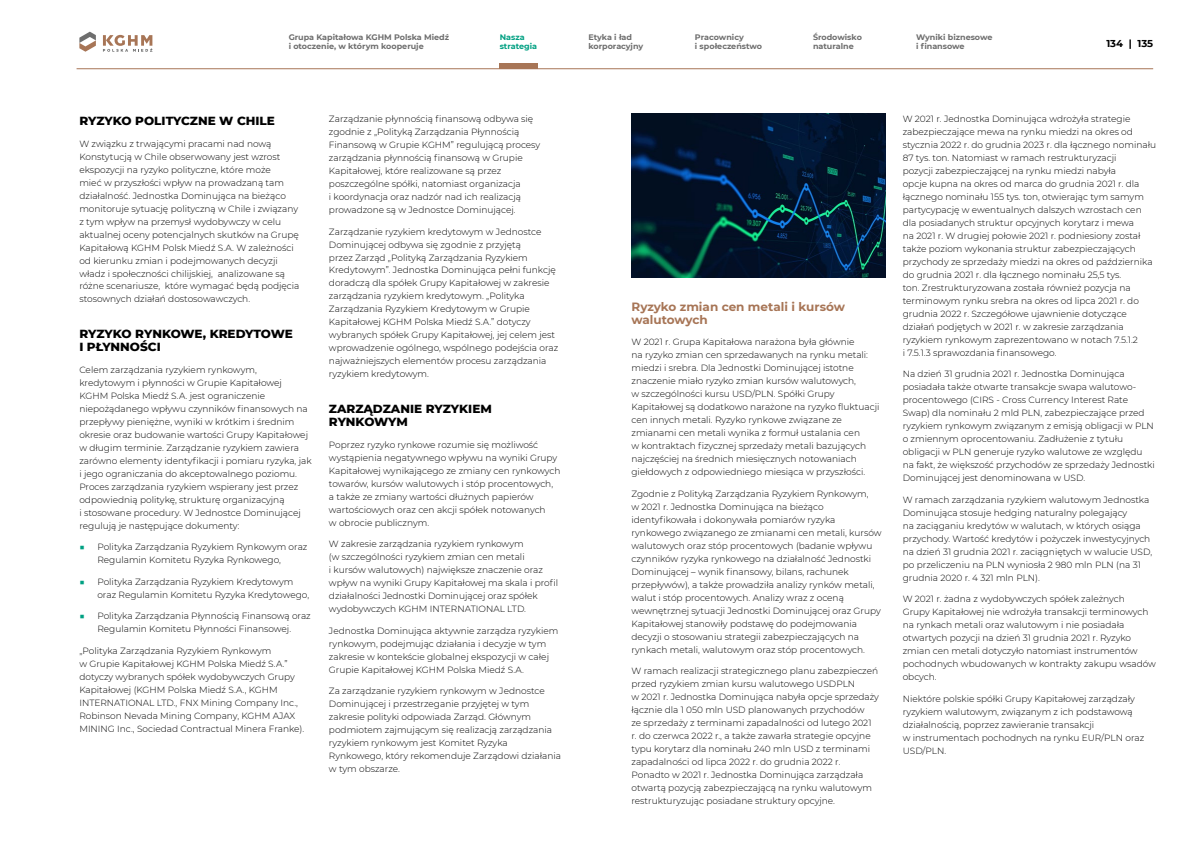
<style>
.page{position:relative;width:1191px;height:842px;background:#fff}
.page>*{position:absolute;margin:0;border:0;box-sizing:border-box;transform-origin:0 0}
.t1{font:800 12px/13px "Montserrat";color:#000}
.t2{font:700 12px/13px "Montserrat";color:#a77556}
.t3{font:700 10px "Montserrat";color:#000}
.t4{font:300 9px/13px "Montserrat";color:#000}
.t5{font:700 8px/9.6px "Montserrat";color:#6e6e6e}
.t6{font:700 8px/9.6px "Montserrat";color:#00a082}
.s1{color:#00a082}
</style>
<div class="page">
<img style="left:631px;top:113px;width:254px;height:165px">
<hr style="left:77px;top:68px;width:1076px;height:1px;background:#a77556">
<svg style="left:79px;top:32px;width:73px;height:20px"></svg>
<div style="left:499px;top:64px;width:39px;height:5px;background:#a77556"></div>
<p class="t5" style="left:289px;top:32px;width:162px">Grupa Kapitałowa KGHM Polska Miedź i otoczenie, w którym kooperuje</p>
<p class="t6" style="left:499px;top:32px;width:39px">Nasza strategia</p>
<p class="t5" style="left:588px;top:32px;width:56px">Etyka i ład korporacyjny</p>
<p class="t5" style="left:695px;top:32px;width:69px">Pracownicy<br>i społeczeństwo</p>
<p class="t5" style="left:813px;top:32px;width:50px">Środowisko naturalne</p>
<p class="t5" style="left:916px;top:32px;width:78px">Wyniki biznesowe i finansowe</p>
<p class="t3" style="left:1106px;top:36px;width:48px">134 | 135</p>
<h1 class="t1" style="left:79px;top:114px;width:197px">RYZYKO POLITYCZNE W CHILE</h1>
<p class="t4" style="left:79px;top:137px;width:222px">W związku z trwającymi pracami nad nową Konstytucją w Chile obserwowany jest wzrost ekspozycji na ryzyko polityczne, które może<br>mieć w przyszłości wpływ na prowadzaną tam działalność. Jednostka Dominująca na bieżąco monitoruje sytuację polityczną w Chile i związany z tym wpływ na przemysł wydobywczy w celu aktualnej oceny potencjalnych skutków na Grupę Kapitałową KGHM Polsk Miedź S.A. W zależności od kierunku zmian i podejmowanych decyzji władz i społeczności chilijskiej, analizowane są różne scenariusze, które wymagać będą podjęcia stosownych działań dostosowawczych.</p>
<h1 class="t1" style="left:79px;top:327px;width:215px">RYZYKO RYNKOWE, KREDYTOWE<br>I PŁYNNOŚCI</h1>
<p class="t4" style="left:79px;top:363px;width:234px">Celem zarządzania ryzykiem rynkowym, kredytowym i płynności w Grupie Kapitałowej KGHM Polska Miedź S.A. jest ograniczenie niepożądanego wpływu czynników finansowych na przepływy pieniężne, wyniki w krótkim i średnim okresie oraz budowanie wartości Grupy Kapitałowej w długim terminie. Zarządzanie ryzykiem zawiera zarówno elementy identyfikacji i pomiaru ryzyka, jak i jego ograniczania do akceptowalnego poziomu.<br>Proces zarządzania ryzykiem wspierany jest przez odpowiednią politykę, strukturę organizacyjną<br>i stosowane procedury. W Jednostce Dominującej regulują je następujące dokumenty:</p>
<p class="t4" style="left:97px;top:540px;width:211px;text-indent:-18px"><span class="s1">■</span> Polityka Zarządzania Ryzykiem Rynkowym oraz<br>Regulamin Komitetu Ryzyka Rynkowego,</p>
<p class="t4" style="left:97px;top:575px;width:213px;text-indent:-18px"><span class="s1">■</span> Polityka Zarządzania Ryzykiem Kredytowym oraz Regulamin Komitetu Ryzyka Kredytowego,</p>
<p class="t4" style="left:79px;top:609px;width:233px;text-align:center"><span class="s1">■</span> Polityka Zarządzania Płynnością Finansową oraz<br>Regulamin Komitetu Płynności Finansowej.</p>
<p class="t4" style="left:79px;top:644px;width:226px">„Polityka Zarządzania Ryzykiem Rynkowym<br>w Grupie Kapitałowej KGHM Polska Miedź S.A.” dotyczy wybranych spółek wydobywczych Grupy Kapitałowej (KGHM Polska Miedź S.A., KGHM INTERNATIONAL LTD., FNX Mining Company Inc., Robinson Nevada Mining Company, KGHM AJAX MINING Inc., Sociedad Contractual Minera Franke).</p>
<p class="t4" style="left:329px;top:112px;width:213px">Zarządzanie płynnością finansową odbywa się zgodnie z „Polityką Zarządzania Płynnością Finansową w Grupie KGHM” regulującą procesy zarządzania płynnością finansową w Grupie Kapitałowej, które realizowane są przez poszczególne spółki, natomiast organizacja<br>i koordynacja oraz nadzór nad ich realizacją prowadzone są w Jednostce Dominującej.</p>
<p class="t4" style="left:329px;top:224px;width:231px">Zarządzanie ryzykiem kredytowym w Jednostce Dominującej odbywa się zgodnie z przyjętą<br>przez Zarząd „Polityką Zarządzania Ryzykiem Kredytowym”. Jednostka Dominująca pełni funkcję doradczą dla spółek Grupy Kapitałowej w zakresie zarządzania ryzykiem kredytowym. „Polityka Zarządzania Ryzykiem Kredytowym w Grupie Kapitałowej KGHM Polska Miedź S.A.” dotyczy wybranych spółek Grupy Kapitałowej, jej celem jest wprowadzenie ogólnego, wspólnego podejścia oraz najważniejszych elementów procesu zarządzania ryzykiem kredytowym.</p>
<h1 class="t1" style="left:329px;top:402px;width:164px">ZARZĄDZANIE RYZYKIEM<br>RYNKOWYM</h1>
<p class="t4" style="left:329px;top:438px;width:233px">Poprzez ryzyko rynkowe rozumie się możliwość wystąpienia negatywnego wpływu na wyniki Grupy Kapitałowej wynikającego ze zmiany cen rynkowych towarów, kursów walutowych i stóp procentowych, a także ze zmiany wartości dłużnych papierów wartościowych oraz cen akcji spółek notowanych<br>w obrocie publicznym.</p>
<p class="t4" style="left:329px;top:537px;width:231px">W zakresie zarządzania ryzykiem rynkowym<br>(w szczególności ryzykiem zmian cen metali<br>i kursów walutowych) największe znaczenie oraz wpływ na wyniki Grupy Kapitałowej ma skala i profil działalności Jednostki Dominującej oraz spółek wydobywczych KGHM INTERNATIONAL LTD.</p>
<p class="t4" style="left:329px;top:624px;width:231px">Jednostka Dominująca aktywnie zarządza ryzykiem rynkowym, podejmując działania i decyzje w tym zakresie w kontekście globalnej ekspozycji w całej Grupie Kapitałowej KGHM Polska Miedź S.A.</p>
<p class="t4" style="left:329px;top:684px;width:234px">Za zarządzanie ryzykiem rynkowym w Jednostce Dominującej i przestrzeganie przyjętej w tym zakresie polityki odpowiada Zarząd. Głównym podmiotem zajmującym się realizacją zarządzania ryzykiem rynkowym jest Komitet Ryzyka Rynkowego, który rekomenduje Zarządowi działania w tym obszarze.</p>
<h1 class="t2" style="left:631px;top:299px;width:215px">Ryzyko zmian cen metali i kursów walutowych</h1>
<p class="t4" style="left:631px;top:335px;width:249px">W 2021 r. Grupa Kapitałowa narażona była głównie<br>na ryzyko zmian cen sprzedawanych na rynku metali: miedzi i srebra. Dla Jednostki Dominującej istotne znaczenie miało ryzyko zmian kursów walutowych,<br>w szczególności kursu USD/PLN. Spółki Grupy Kapitałowej są dodatkowo narażone na ryzyko fluktuacji cen innych metali. Ryzyko rynkowe związane ze zmianami cen metali wynika z formuł ustalania cen<br>w kontraktach fizycznej sprzedaży metali bazujących najczęściej na średnich miesięcznych notowaniach giełdowych z odpowiedniego miesiąca w przyszłości.</p>
<p class="t4" style="left:631px;top:487px;width:251px">Zgodnie z Polityką Zarządzania Ryzykiem Rynkowym,<br>w 2021 r. Jednostka Dominująca na bieżąco identyfikowała i dokonywała pomiarów ryzyka rynkowego związanego ze zmianami cen metali, kursów walutowych oraz stóp procentowych (badanie wpływu czynników ryzyka rynkowego na działalność Jednostki Dominującej – wynik finansowy, bilans, rachunek przepływów), a także prowadziła analizy rynków metali, walut i stóp procentowych. Analizy wraz z oceną wewnętrznej sytuacji Jednostki Dominującej oraz Grupy Kapitałowej stanowiły podstawę do podejmowania decyzji o stosowaniu strategii zabezpieczających na rynkach metali, walutowym oraz stóp procentowych.</p>
<p class="t4" style="left:631px;top:664px;width:249px">W ramach realizacji strategicznego planu zabezpieczeń przed ryzykiem zmian kursu walutowego USDPLN<br>w 2021 r. Jednostka Dominująca nabyła opcje sprzedaży łącznie dla 1 050 mln USD planowanych przychodów<br>ze sprzedaży z terminami zapadalności od lutego 2021 r. do czerwca 2022 r., a także zawarła strategie opcyjne typu korytarz dla nominału 240 mln USD z terminami zapadalności od lipca 2022 r. do grudnia 2022 r.<br>Ponadto w 2021 r. Jednostka Dominująca zarządzała otwartą pozycją zabezpieczającą na rynku walutowym restrukturyzując posiadane struktury opcyjne.</p>
<p class="t4" style="left:902px;top:112px;width:255px">W 2021 r. Jednostka Dominująca wdrożyła strategie zabezpieczające mewa na rynku miedzi na okres od stycznia 2022 r. do grudnia 2023 r. dla łącznego nominału 87 tys. ton. Natomiast w ramach restrukturyzacji<br>pozycji zabezpieczającej na rynku miedzi nabyła<br>opcje kupna na okres od marca do grudnia 2021 r. dla łącznego nominału 155 tys. ton, otwierając tym samym partycypację w ewentualnych dalszych wzrostach cen dla posiadanych struktur opcyjnych korytarz i mewa<br>na 2021 r. W drugiej połowie 2021 r. podniesiony został także poziom wykonania struktur zabezpieczających przychody ze sprzedaży miedzi na okres od października do grudnia 2021 r. dla łącznego nominału 25,5 tys.<br>ton. Zrestrukturyzowana została również pozycja na terminowym rynku srebra na okres od lipca 2021 r. do grudnia 2022 r. Szczegółowe ujawnienie dotyczące działań podjętych w 2021 r. w zakresie zarządzania ryzykiem rynkowym zaprezentowano w notach 7.5.1.2<br>i 7.5.1.3 sprawozdania finansowego.</p>
<p class="t4" style="left:902px;top:367px;width:253px">Na dzień 31 grudnia 2021 r. Jednostka Dominująca posiadała także otwarte transakcje swapa walutowo&shy;procentowego (CIRS - Cross Currency Interest Rate Swap) dla nominału 2 mld PLN, zabezpieczające przed ryzykiem rynkowym związanym z emisją obligacji w PLN o zmiennym oprocentowaniu. Zadłużenie z tytułu obligacji w PLN generuje ryzyko walutowe ze względu na fakt, że większość przychodów ze sprzedaży Jednostki Dominującej jest denominowana w USD.</p>
<p class="t4" style="left:902px;top:493px;width:251px">W ramach zarządzania ryzykiem walutowym Jednostka Dominująca stosuje hedging naturalny polegający<br>na zaciąganiu kredytów w walutach, w których osiąga przychody. Wartość kredytów i pożyczek inwestycyjnych na dzień 31 grudnia 2021 r. zaciągniętych w walucie USD, po przeliczeniu na PLN wyniosła 2 980 mln PLN (na 31 grudnia 2020 r. 4 321 mln PLN).</p>
<p class="t4" style="left:902px;top:592px;width:255px">W 2021 r. żadna z wydobywczych spółek zależnych<br>Grupy Kapitałowej nie wdrożyła transakcji terminowych na rynkach metali oraz walutowym i nie posiadała otwartych pozycji na dzień 31 grudnia 2021 r. Ryzyko zmian cen metali dotyczyło natomiast instrumentów pochodnych wbudowanych w kontrakty zakupu wsadów obcych.</p>
<p class="t4" style="left:902px;top:692px;width:243px">Niektóre polskie spółki Grupy Kapitałowej zarządzały ryzykiem walutowym, związanym z ich podstawową działalnością, poprzez zawieranie transakcji<br>w instrumentach pochodnych na rynku EUR/PLN oraz USD/PLN.</p>
</div>
